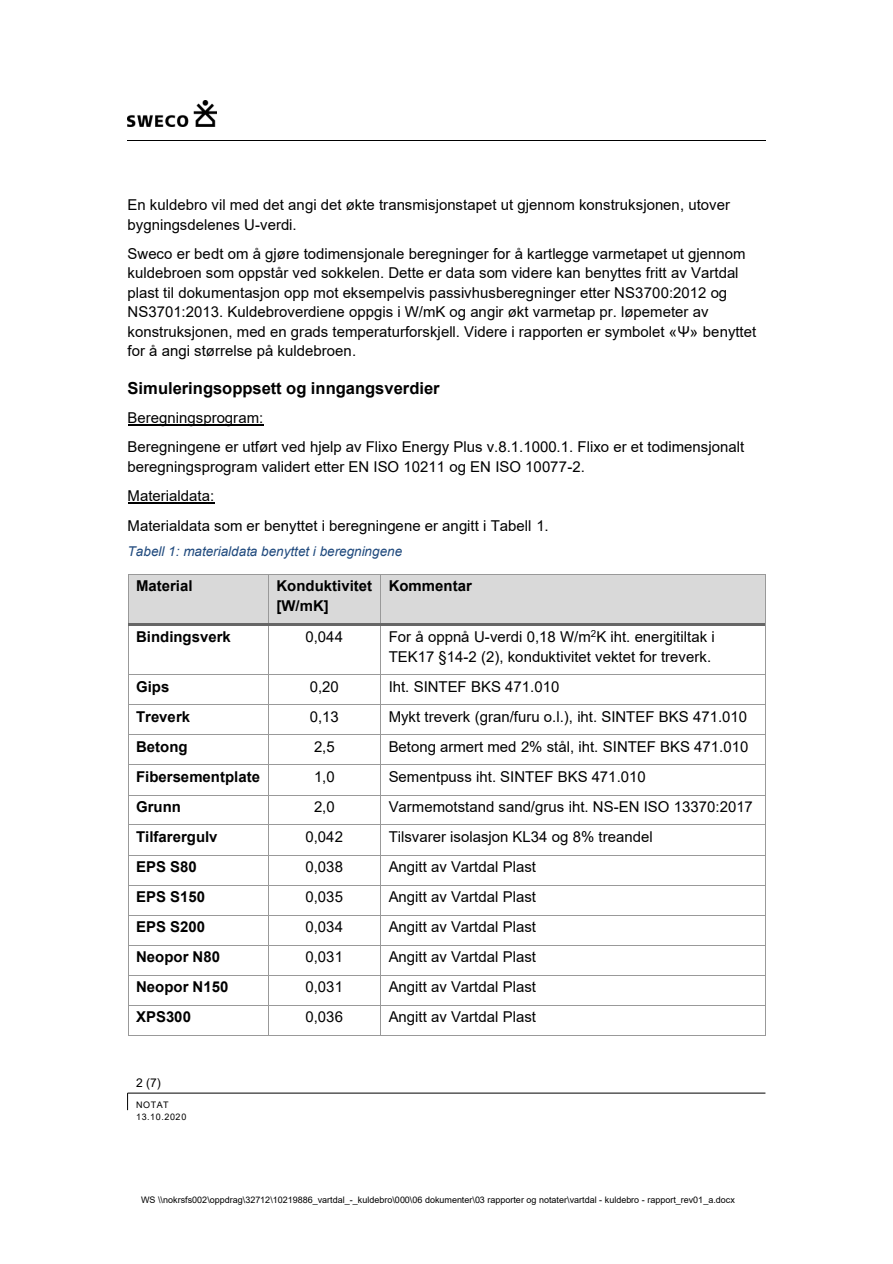
<style>
.page{position:relative;width:893px;height:1264px;background:#fff}
.page>*{position:absolute;margin:0;border:0;box-sizing:border-box;transform-origin:0 0}
.t1{font:700 16.5px "Arial";color:#000}
.t2{font:15px/19.5px "Arial";color:#000}
.t3{font:700 15px/19.6px "Arial";color:#000}
.t4{font:italic 13.5px "Arial";letter-spacing:.005em;color:#1f497d}
.t5{font:12px "Arial";color:#000}
.t6{font:9px "Arial";letter-spacing:.005em;color:#000}
.t7{font:9px/12px "Arial";letter-spacing:.065em;color:#000}
</style>
<div class="page">
<hr style="left:128px;top:140px;width:340px;height:1px;background:#000">
<hr style="left:468px;top:140px;width:298px;height:1px;background:#000">
<img style="left:128px;top:100px;width:88px;height:26px">
<svg style="left:127px;top:1092px;width:1px;height:17px"></svg>
<hr style="left:128px;top:1092px;width:637px;height:1px;background:#000">
<hr style="left:128px;top:425px;width:136px;height:1px;background:#000">
<hr style="left:128px;top:502px;width:86px;height:2px;background:#000">
<div style="left:128px;top:574px;width:140px;height:49px;background:#d9d9d9"></div>
<div style="left:269px;top:574px;width:111px;height:49px;background:#d9d9d9"></div>
<div style="left:381px;top:574px;width:384px;height:49px;background:#d9d9d9"></div>
<hr style="left:128px;top:574px;width:140px;height:1px;background:#999">
<hr style="left:269px;top:574px;width:111px;height:1px;background:#999">
<hr style="left:381px;top:574px;width:384px;height:1px;background:#999">
<hr style="left:128px;top:574px;width:1px;height:49px;background:#999">
<hr style="left:268px;top:574px;width:1px;height:49px;background:#999">
<hr style="left:380px;top:574px;width:1px;height:49px;background:#999">
<hr style="left:765px;top:574px;width:1px;height:49px;background:#999">
<hr style="left:128px;top:623px;width:140px;height:2px;background:#666">
<hr style="left:270px;top:623px;width:110px;height:2px;background:#666">
<hr style="left:382px;top:623px;width:383px;height:2px;background:#666">
<hr style="left:128px;top:625px;width:1px;height:49px;background:#999">
<hr style="left:268px;top:625px;width:1px;height:49px;background:#999">
<hr style="left:380px;top:625px;width:1px;height:49px;background:#999">
<hr style="left:765px;top:625px;width:1px;height:49px;background:#999">
<hr style="left:128px;top:674px;width:140px;height:1px;background:#999">
<hr style="left:269px;top:674px;width:111px;height:1px;background:#999">
<hr style="left:381px;top:674px;width:384px;height:1px;background:#999">
<hr style="left:128px;top:704px;width:140px;height:1px;background:#999">
<hr style="left:269px;top:704px;width:111px;height:1px;background:#999">
<hr style="left:381px;top:704px;width:384px;height:1px;background:#999">
<hr style="left:128px;top:734px;width:140px;height:1px;background:#999">
<hr style="left:269px;top:734px;width:111px;height:1px;background:#999">
<hr style="left:381px;top:734px;width:384px;height:1px;background:#999">
<hr style="left:128px;top:764px;width:140px;height:1px;background:#999">
<hr style="left:269px;top:764px;width:111px;height:1px;background:#999">
<hr style="left:381px;top:764px;width:384px;height:1px;background:#999">
<hr style="left:128px;top:794px;width:140px;height:1px;background:#999">
<hr style="left:269px;top:794px;width:111px;height:1px;background:#999">
<hr style="left:381px;top:794px;width:384px;height:1px;background:#999">
<hr style="left:128px;top:824px;width:140px;height:1px;background:#999">
<hr style="left:269px;top:824px;width:111px;height:1px;background:#999">
<hr style="left:381px;top:824px;width:384px;height:1px;background:#999">
<hr style="left:128px;top:854px;width:140px;height:1px;background:#999">
<hr style="left:269px;top:854px;width:111px;height:1px;background:#999">
<hr style="left:381px;top:854px;width:384px;height:1px;background:#999">
<hr style="left:128px;top:884px;width:140px;height:1px;background:#999">
<hr style="left:269px;top:884px;width:111px;height:1px;background:#999">
<hr style="left:381px;top:884px;width:384px;height:1px;background:#999">
<hr style="left:128px;top:914px;width:140px;height:1px;background:#999">
<hr style="left:269px;top:914px;width:111px;height:1px;background:#999">
<hr style="left:381px;top:914px;width:384px;height:1px;background:#999">
<hr style="left:128px;top:944px;width:140px;height:1px;background:#999">
<hr style="left:269px;top:944px;width:111px;height:1px;background:#999">
<hr style="left:381px;top:944px;width:384px;height:1px;background:#999">
<hr style="left:128px;top:974px;width:140px;height:1px;background:#999">
<hr style="left:269px;top:974px;width:111px;height:1px;background:#999">
<hr style="left:381px;top:974px;width:384px;height:1px;background:#999">
<hr style="left:128px;top:1004px;width:140px;height:1px;background:#999">
<hr style="left:269px;top:1004px;width:111px;height:1px;background:#999">
<hr style="left:381px;top:1004px;width:384px;height:1px;background:#999">
<svg style="left:128px;top:675px;width:1px;height:359px"></svg>
<hr style="left:128px;top:1034px;width:140px;height:1px;background:#999">
<svg style="left:268px;top:674px;width:1px;height:361px"></svg>
<hr style="left:269px;top:1034px;width:111px;height:1px;background:#999">
<svg style="left:380px;top:674px;width:1px;height:361px"></svg>
<hr style="left:381px;top:1034px;width:384px;height:1px;background:#999">
<svg style="left:765px;top:674px;width:1px;height:361px"></svg>
<p class="t2" style="left:128px;top:196px;width:604px">En kuldebro vil med det angi det økte transmisjonstapet ut gjennom konstruksjonen, utover bygningsdelenes U-verdi.</p>
<p class="t2" style="left:128px;top:245px;width:630px">Sweco er bedt om å gjøre todimensjonale beregninger for å kartlegge varmetapet ut gjennom kuldebroen som oppstår ved sokkelen. Dette er data som videre kan benyttes fritt av Vartdal plast til dokumentasjon opp mot eksempelvis passivhusberegninger etter NS3700:2012 og NS3701:2013. Kuldebroverdiene oppgis i W/mK og angir økt varmetap pr. løpemeter av konstruksjonen, med en grads temperaturforskjell. Videre i rapporten er symbolet «Ψ» benyttet for å angi størrelse på kuldebroen.</p>
<p class="t1" style="left:128px;top:381px;width:313px">Simuleringsoppsett og inngangsverdier</p>
<p class="t2" style="left:128px;top:405px;width:618px;line-height:29px">Beregningsprogram:<br>Beregningene er utført ved hjelp av Flixo Energy Plus v.8.1.1000.1. Flixo er et todimensjonalt</p>
<p class="t2" style="left:128px;top:453px;width:459px;line-height:29.2px">beregningsprogram validert etter EN ISO 10211 og EN ISO 10077-2.<br>Materialdata:<br>Materialdata som er benyttet i beregningene er angitt i Tabell 1.</p>
<p class="t4" style="left:128px;top:546px;width:276px">Tabell 1: materialdata benyttet i beregningene</p>
<p class="t3" style="left:136px;top:577px;width:58px">Material</p>
<p class="t3" style="left:277px;top:577px;width:97px">Konduktivitet [W/mK]</p>
<p class="t3" style="left:389px;top:577px;width:85px">Kommentar</p>
<p class="t3" style="left:136px;top:628px;width:96px">Bindingsverk</p>
<p class="t2" style="left:306px;top:628px;width:39px">0,044</p>
<p class="t2" style="left:389px;top:628px;width:328px">For å oppnå U-verdi 0,18 W/m<sup>2</sup>K iht. energitiltak i<br>TEK17 §14-2 (2), konduktivitet vektet for treverk.</p>
<p class="t3" style="left:136px;top:677px;width:35px">Gips</p>
<p class="t2" style="left:310px;top:677px;width:30px">0,20</p>
<p class="t2" style="left:389px;top:677px;width:172px">Iht. SINTEF BKS 471.010</p>
<p class="t3" style="left:136px;top:707px;width:55px">Treverk</p>
<p class="t2" style="left:310px;top:708px;width:30px">0,13</p>
<p class="t2" style="left:389px;top:708px;width:360px">Mykt treverk (gran/furu o.l.), iht. SINTEF BKS 471.010</p>
<p class="t3" style="left:136px;top:738px;width:53px">Betong</p>
<p class="t2" style="left:314px;top:738px;width:22px">2,5</p>
<p class="t2" style="left:389px;top:738px;width:361px">Betong armert med 2% stål, iht. SINTEF BKS 471.010</p>
<p class="t3" style="left:136px;top:767px;width:125px">Fibersementplate</p>
<p class="t2" style="left:314px;top:767px;width:22px">1,0</p>
<p class="t2" style="left:389px;top:767px;width:259px">Sementpuss iht. SINTEF BKS 471.010</p>
<p class="t3" style="left:136px;top:797px;width:46px">Grunn</p>
<p class="t2" style="left:314px;top:798px;width:22px">2,0</p>
<p class="t2" style="left:389px;top:798px;width:366px">Varmemotstand sand/grus iht. NS-EN ISO 13370:2017</p>
<p class="t3" style="left:136px;top:828px;width:83px">Tilfarergulv</p>
<p class="t2" style="left:306px;top:828px;width:39px">0,042</p>
<p class="t2" style="left:389px;top:828px;width:266px">Tilsvarer isolasjon KL34 og 8% treandel</p>
<p class="t3" style="left:136px;top:857px;width:62px">EPS S80</p>
<p class="t2" style="left:306px;top:857px;width:39px">0,038</p>
<p class="t2" style="left:389px;top:857px;width:149px">Angitt av Vartdal Plast</p>
<p class="t3" style="left:136px;top:887px;width:71px">EPS S150</p>
<p class="t2" style="left:306px;top:888px;width:39px">0,035</p>
<p class="t2" style="left:389px;top:888px;width:149px">Angitt av Vartdal Plast</p>
<p class="t3" style="left:136px;top:918px;width:71px">EPS S200</p>
<p class="t2" style="left:306px;top:918px;width:39px">0,034</p>
<p class="t2" style="left:389px;top:918px;width:149px">Angitt av Vartdal Plast</p>
<p class="t3" style="left:136px;top:947px;width:86px">Neopor N80</p>
<p class="t2" style="left:306px;top:948px;width:39px">0,031</p>
<p class="t2" style="left:389px;top:948px;width:149px">Angitt av Vartdal Plast</p>
<p class="t3" style="left:136px;top:978px;width:94px">Neopor N150</p>
<p class="t2" style="left:306px;top:978px;width:39px">0,031</p>
<p class="t2" style="left:389px;top:978px;width:149px">Angitt av Vartdal Plast</p>
<p class="t3" style="left:136px;top:1008px;width:56px">XPS300</p>
<p class="t2" style="left:306px;top:1008px;width:39px">0,036</p>
<p class="t2" style="left:389px;top:1008px;width:149px">Angitt av Vartdal Plast</p>
<p class="t5" style="left:136px;top:1077px;width:26px">2 (7)</p>
<p class="t7" style="left:136px;top:1099px;width:52px">NOTAT<br>13.10.2020</p>
<p class="t6" style="left:141px;top:1196px;width:595px">WS \\nokrsfs002\oppdrag\32712\10219886_vartdal_-_kuldebro\000\06 dokumenter\03 rapporter og notater\vartdal - kuldebro - rapport_rev01_a.docx</p>
</div>
